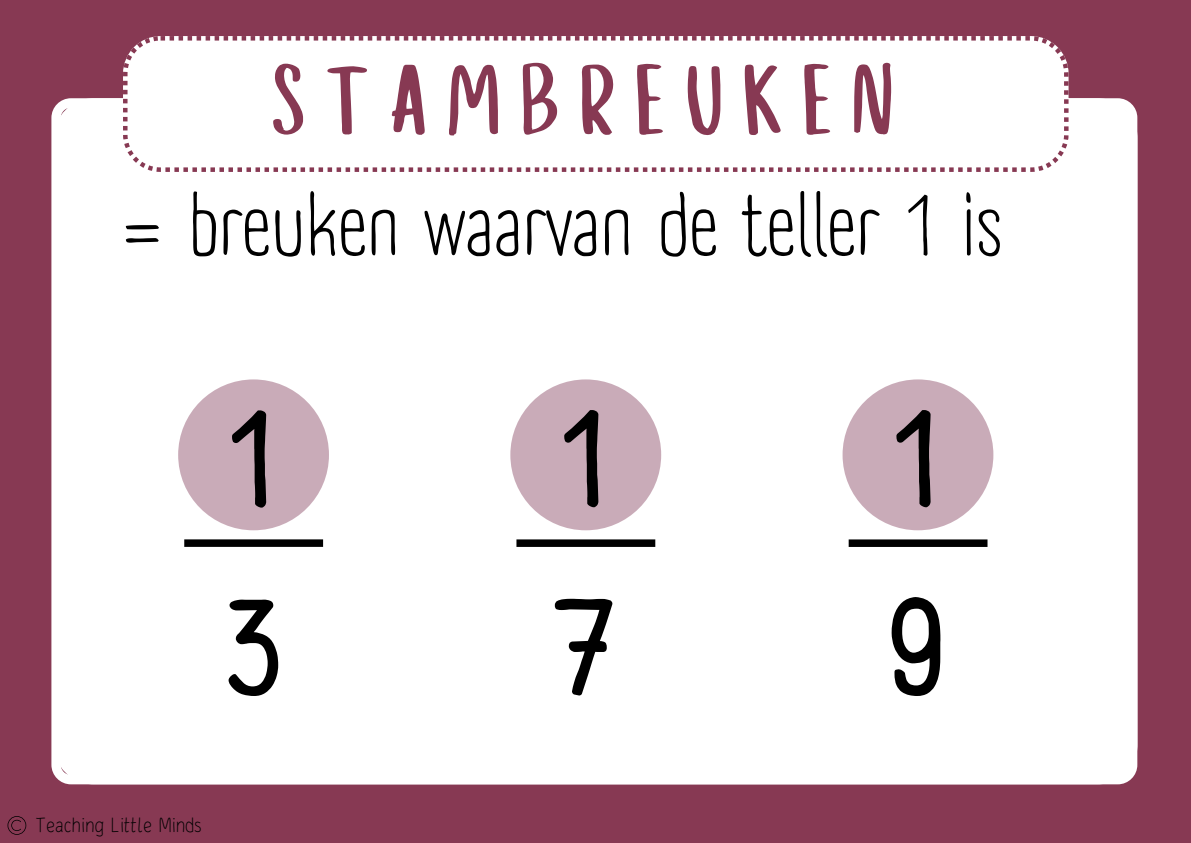
<style>
.page{position:relative;width:1191px;height:843px;background:#fff}
.page>*{position:absolute;margin:0;border:0;box-sizing:border-box;transform-origin:0 0}
.t1{font:700 137px "A Day Without Sun Text";color:#000}
.t2{font:98.4px "Cup Cakes";color:#873953}
.t3{font:85.1px "A Day Without Sun Text";color:#000}
.t4{font:20.4px "Xarrovv";color:#000}
</style>
<div class="page">
<div style="left:0;top:0;width:1190px;height:842px;background:#873953"></div>
<div style="left:54px;top:98px;width:1083px;height:686px;background:#fff;border-radius:40px"></div>
<svg style="left:123px;top:36px;width:945px;height:136px"></svg>
<svg style="left:8px;top:816px;width:18px;height:18px"></svg>
<div style="left:178px;top:379px;width:151px;height:151px;background:#c9abb8;border-radius:50%"></div>
<div style="left:184px;top:539px;width:139px;height:7px;background:#000"></div>
<div style="left:510px;top:379px;width:151px;height:151px;background:#c9abb8;border-radius:50%"></div>
<div style="left:516px;top:539px;width:139px;height:7px;background:#000"></div>
<div style="left:842px;top:379px;width:151px;height:151px;background:#c9abb8;border-radius:50%"></div>
<div style="left:848px;top:539px;width:139px;height:7px;background:#000"></div>
<p class="t2" style="left:273px;top:36px;width:644px">STAMBREUKEN</p>
<p class="t3" style="left:122px;top:174px;width:881px">= breuken waarvan de teller 1 is</p>
<h1 class="t1" style="left:225px;top:376px;width:58px">1</h1>
<h1 class="t1" style="left:557px;top:375px;width:58px">1</h1>
<h1 class="t1" style="left:889px;top:375px;width:58px">1</h1>
<h1 class="t1" style="left:222px;top:563px;width:64px">3</h1>
<h1 class="t1" style="left:553px;top:563px;width:67px">7</h1>
<h1 class="t1" style="left:886px;top:563px;width:65px">9</h1>
<p class="t4" style="left:36px;top:809px;width:167px">Teaching Little Minds</p>
</div>
